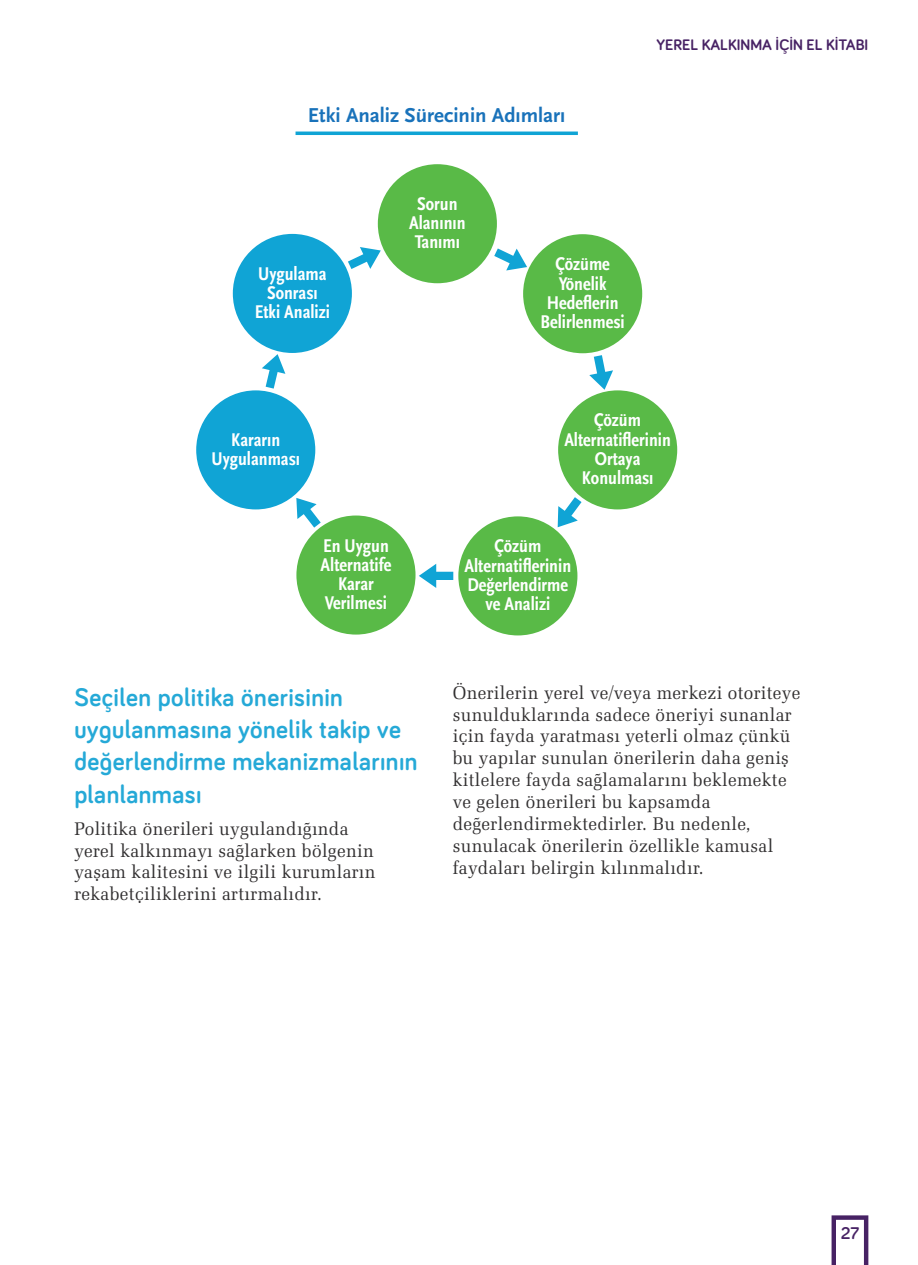
<style>
.page{position:relative;width:918px;height:1265px;background:#fff}
.page>*{position:absolute;margin:0;border:0;box-sizing:border-box;transform-origin:0 0}
.t1{font:700 26.25px/32.4px "Bariol";letter-spacing:.02em;color:#25a9d7;scale:.96 1}
.t2{font:700 21px "Scala Sans Pro";color:#1972ba}
.t3{font:700 condensed 19.25px/19.2px "Scala Sans Pro";color:#fff;text-align:center}
.t4{font:18.38px/21.9px "Melior Tr";letter-spacing:.02em;color:#312f30;scale:.96 1}
.t5{font:700 17.5px "Bariol";color:#472264}
.t6{font:700 15.75px "Bariol";color:#472264}
</style>
<div class="page">
<svg style="left:831px;top:1215px;width:37px;height:50px"></svg>
<div style="left:558px;top:390px;width:119px;height:119px;background:#59ba47;border-radius:50%"></div>
<div style="left:523px;top:234px;width:119px;height:119px;background:#59ba47;border-radius:50%"></div>
<div style="left:378px;top:164px;width:119px;height:119px;background:#59ba47;border-radius:50%"></div>
<div style="left:233px;top:234px;width:119px;height:119px;background:#10a4d5;border-radius:50%"></div>
<div style="left:196px;top:390px;width:119px;height:119px;background:#10a4d5;border-radius:50%"></div>
<div style="left:296px;top:516px;width:119px;height:119px;background:#59ba47;border-radius:50%"></div>
<div style="left:458px;top:516px;width:119px;height:119px;background:#59ba47;border-radius:50%"></div>
<svg style="left:348px;top:247px;width:33px;height:22px"></svg>
<svg style="left:419px;top:564px;width:34px;height:24px"></svg>
<svg style="left:262px;top:354px;width:23px;height:35px"></svg>
<svg style="left:494px;top:248px;width:33px;height:22px"></svg>
<svg style="left:558px;top:497px;width:23px;height:30px"></svg>
<svg style="left:589px;top:355px;width:24px;height:35px"></svg>
<svg style="left:296px;top:498px;width:25px;height:30px"></svg>
<hr style="left:295px;top:132px;width:283px;height:3px;background:#10a4d5">
<p class="t2" style="left:308px;top:103px;width:259px">Etki Analiz Sürecinin Adımları</p>
<p class="t3" style="left:255px;top:264px;width:77px">Uygulama<br>Sonrası<br>Etki Analizi</p>
<p class="t3" style="left:409px;top:194px;width:58px">Sorun<br>Alanının<br>Tanımı</p>
<p class="t3" style="left:540px;top:254px;width:86px">Çözüme<br>Yönelik<br>Hedeflerin<br>Belirlenmesi</p>
<p class="t6" style="left:656px;top:34px;width:213px">YEREL KALKINMA İÇİN EL KİTABI</p>
<p class="t3" style="left:211px;top:430px;width:90px">Kararın<br>Uygulanması</p>
<p class="t3" style="left:564px;top:411px;width:108px">Çözüm<br>Alternatiflerinin<br>Ortaya<br>Konulması</p>
<p class="t3" style="left:321px;top:536px;width:72px">En Uygun<br>Alternatife<br>Karar<br>Verilmesi</p>
<p class="t3" style="left:464px;top:537px;width:108px">Çözüm<br>Alternatiflerinin<br>Değerlendirme ve Analizi</p>
<h1 class="t1" style="left:74px;top:680px;width:359px">Seçilen politika önerisinin uygulanmasına yönelik takip ve değerlendirme mekanizmalarının planlanması</h1>
<p class="t4" style="left:74px;top:817px;width:315px">Politika önerileri uygulandığında yerel kalkınmayı sağlarken bölgenin yaşam kalitesini ve ilgili kurumların rekabetçiliklerini artırmalıdır.</p>
<p class="t4" style="left:453px;top:681px;width:363px">Önerilerin yerel ve/veya merkezi otoriteye sunulduklarında sadece öneriyi sunanlar için fayda yaratması yeterli olmaz çünkü bu yapılar sunulan önerilerin daha geniş kitlelere fayda sağlamalarını beklemekte ve gelen önerileri bu kapsamda değerlendirmektedirler. Bu nedenle, sunulacak önerilerin özellikle kamusal faydaları belirgin kılınmalıdır.</p>
<p class="t5" style="left:841px;top:1221px;width:20px">27</p>
</div>
